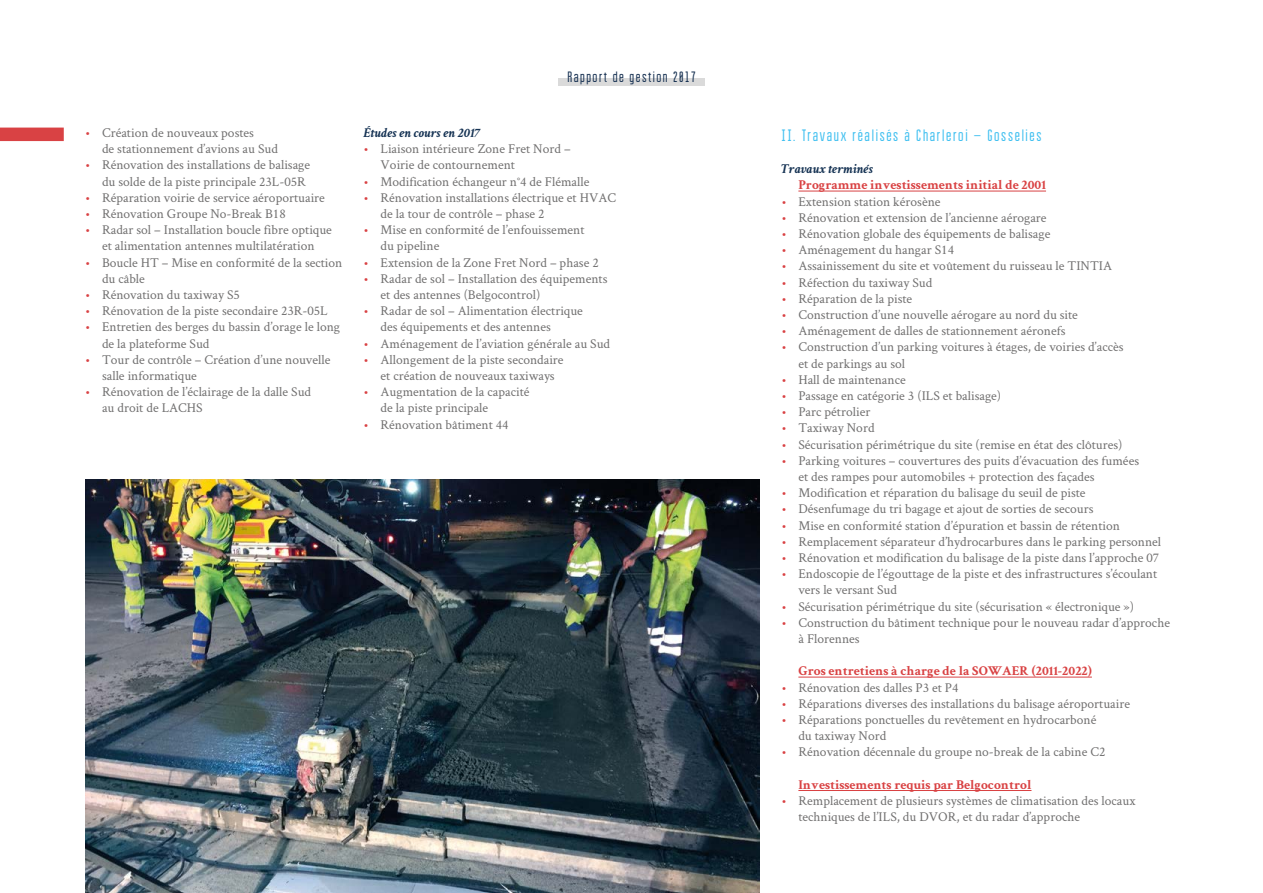
<style>
.page{position:relative;width:1263px;height:893px;background:#fff}
.page>*{position:absolute;margin:0;border:0;box-sizing:border-box;transform-origin:0 0}
.t1{font:16.5px "Bravo RG";letter-spacing:.1em;color:#41c0f0}
.t2{font:15px "Bravo RG";letter-spacing:.1em;color:#183253}
.t3{font:13.5px/16.2px "Crimson Text";color:#706f6f}
.t4{font:700 13.5px "Crimson Text";color:#d94243}
.t5{font:italic 700 13.5px "Crimson Text";color:#163354}
.s1{color:#d94244}
</style>
<div class="page">
<div style="left:558px;top:78px;width:147px;height:8px;background:#dadada"></div>
<hr style="left:798px;top:191px;width:248px;height:1px;background:#d94243">
<hr style="left:798px;top:677px;width:294px;height:1px;background:#d94243">
<hr style="left:798px;top:790px;width:233px;height:1px;background:#d94243">
<div style="left:0;top:128px;width:64px;height:13px;background:#d94244"></div>
<img style="left:85px;top:479px;width:675px;height:414px">
<p class="t3" style="left:102px;top:124px;width:177px;text-indent:-17px"><span class="s1">•</span> Création de nouveaux postes<br>de stationnement d’avions au Sud</p>
<p class="t3" style="left:102px;top:157px;width:210px;text-indent:-17px"><span class="s1">•</span> Rénovation des installations de balisage du solde de la piste principale 23L-05R</p>
<p class="t3" style="left:85px;top:189px;width:241px"><span class="s1">•</span> Réparation voirie de service aéroportuaire</p>
<p class="t3" style="left:85px;top:205px;width:202px"><span class="s1">•</span> Rénovation Groupe No-Break B18</p>
<p class="t3" style="left:85px;top:221px;width:248px;text-align:center"><span class="s1">•</span> Radar sol – Installation boucle fibre optique et alimentation antennes multilatération</p>
<p class="t3" style="left:102px;top:254px;width:242px;text-indent:-17px"><span class="s1">•</span> Boucle HT – Mise en conformité de la section du câble</p>
<p class="t3" style="left:85px;top:286px;width:156px"><span class="s1">•</span> Rénovation du taxiway S5</p>
<p class="t3" style="left:85px;top:302px;width:244px"><span class="s1">•</span> Rénovation de la piste secondaire 23R-05L</p>
<p class="t3" style="left:102px;top:319px;width:240px;text-indent:-17px"><span class="s1">•</span> Entretien des berges du bassin d’orage le long de la plateforme Sud</p>
<p class="t3" style="left:102px;top:351px;width:230px;text-indent:-17px"><span class="s1">•</span> Tour de contrôle – Création d’une nouvelle salle informatique</p>
<p class="t3" style="left:102px;top:383px;width:210px;text-indent:-17px"><span class="s1">•</span> Rénovation de l’éclairage de la dalle Sud au droit de LACHS</p>
<p class="t2" style="left:567px;top:68px;width:130px">Rapport de gestion 2017</p>
<p class="t5" style="left:364px;top:125px;width:119px">Études en cours en 2017</p>
<p class="t3" style="left:381px;top:140px;width:192px;text-indent:-17px"><span class="s1">•</span> Liaison intérieure Zone Fret Nord –<br>Voirie de contournement</p>
<p class="t3" style="left:364px;top:173px;width:227px"><span class="s1">•</span> Modification échangeur n°4 de Flémalle</p>
<p class="t3" style="left:381px;top:189px;width:237px;text-indent:-17px"><span class="s1">•</span> Rénovation installations électrique et HVAC de la tour de contrôle – phase 2</p>
<p class="t3" style="left:381px;top:221px;width:205px;text-indent:-17px"><span class="s1">•</span> Mise en conformité de l’enfouissement du pipeline</p>
<p class="t3" style="left:364px;top:254px;width:237px"><span class="s1">•</span> Extension de la Zone Fret Nord – phase 2</p>
<p class="t3" style="left:381px;top:270px;width:228px;text-indent:-17px"><span class="s1">•</span> Radar de sol – Installation des équipements et des antennes (Belgocontrol)</p>
<p class="t3" style="left:381px;top:302px;width:204px;text-indent:-17px"><span class="s1">•</span> Radar de sol – Alimentation électrique des équipements et des antennes</p>
<p class="t3" style="left:364px;top:335px;width:248px"><span class="s1">•</span> Aménagement de l’aviation générale au Sud</p>
<p class="t3" style="left:381px;top:351px;width:184px;text-indent:-17px"><span class="s1">•</span> Allongement de la piste secondaire et création de nouveaux taxiways</p>
<p class="t3" style="left:381px;top:383px;width:150px;text-indent:-17px"><span class="s1">•</span> Augmentation de la capacité de la piste principale</p>
<p class="t3" style="left:364px;top:416px;width:147px"><span class="s1">•</span> Rénovation bâtiment 44</p>
<p class="t1" style="left:781px;top:126px;width:262px">II. Travaux réalisés à Charleroi – Gosselies</p>
<p class="t5" style="left:781px;top:161px;width:93px">Travaux terminés</p>
<p class="t4" style="left:798px;top:177px;width:249px">Programme investissements initial de 2001</p>
<p class="t3" style="left:781px;top:193px;width:161px"><span class="s1">•</span> Extension station kérosène</p>
<p class="t3" style="left:781px;top:209px;width:267px"><span class="s1">•</span> Rénovation et extension de l’ancienne aérogare</p>
<p class="t3" style="left:781px;top:225px;width:271px"><span class="s1">•</span> Rénovation globale des équipements de balisage</p>
<p class="t3" style="left:781px;top:241px;width:174px"><span class="s1">•</span> Aménagement du hangar S14</p>
<p class="t3" style="left:781px;top:257px;width:332px"><span class="s1">•</span> Assainissement du site et voûtement du ruisseau le TINTIA</p>
<p class="t3" style="left:781px;top:274px;width:152px"><span class="s1">•</span> Réfection du taxiway Sud</p>
<p class="t3" style="left:781px;top:290px;width:132px"><span class="s1">•</span> Réparation de la piste</p>
<p class="t3" style="left:781px;top:306px;width:298px"><span class="s1">•</span> Construction d’une nouvelle aérogare au nord du site</p>
<p class="t3" style="left:781px;top:322px;width:285px"><span class="s1">•</span> Aménagement de dalles de stationnement aéronefs</p>
<p class="t3" style="left:798px;top:338px;width:326px;text-indent:-17px"><span class="s1">•</span> Construction d’un parking voitures à étages, de voiries d’accès et de parkings au sol</p>
<p class="t3" style="left:781px;top:371px;width:126px"><span class="s1">•</span> Hall de maintenance</p>
<p class="t3" style="left:781px;top:387px;width:221px"><span class="s1">•</span> Passage en catégorie 3 (ILS et balisage)</p>
<p class="t3" style="left:781px;top:403px;width:90px"><span class="s1">•</span> Parc pétrolier</p>
<p class="t3" style="left:781px;top:419px;width:95px"><span class="s1">•</span> Taxiway Nord</p>
<p class="t3" style="left:781px;top:436px;width:342px"><span class="s1">•</span> Sécurisation périmétrique du site (remise en état des clôtures)</p>
<p class="t3" style="left:798px;top:452px;width:342px;text-indent:-17px"><span class="s1">•</span> Parking voitures – couvertures des puits d’évacuation des fumées et des rampes pour automobiles + protection des façades</p>
<p class="t3" style="left:781px;top:484px;width:306px"><span class="s1">•</span> Modification et réparation du balisage du seuil de piste</p>
<p class="t3" style="left:781px;top:500px;width:314px"><span class="s1">•</span> Désenfumage du tri bagage et ajout de sorties de secours</p>
<p class="t3" style="left:781px;top:517px;width:340px"><span class="s1">•</span> Mise en conformité station d’épuration et bassin de rétention</p>
<p class="t3" style="left:781px;top:533px;width:381px"><span class="s1">•</span> Remplacement séparateur d’hydrocarbures dans le parking personnel</p>
<p class="t3" style="left:781px;top:549px;width:379px"><span class="s1">•</span> Rénovation et modification du balisage de la piste dans l’approche 07</p>
<p class="t3" style="left:798px;top:565px;width:360px;text-indent:-17px"><span class="s1">•</span> Endoscopie de l’égouttage de la piste et des infrastructures s’écoulant vers le versant Sud</p>
<p class="t3" style="left:781px;top:598px;width:354px"><span class="s1">•</span> Sécurisation périmétrique du site (sécurisation « électronique »)</p>
<p class="t3" style="left:798px;top:614px;width:373px;text-indent:-17px"><span class="s1">•</span> Construction du bâtiment technique pour le nouveau radar d’approche à Florennes</p>
<p class="t4" style="left:798px;top:663px;width:295px">Gros entretiens à charge de la SOWAER (2011-2022)</p>
<p class="t3" style="left:781px;top:679px;width:179px"><span class="s1">•</span> Rénovation des dalles P3 et P4</p>
<p class="t3" style="left:781px;top:695px;width:350px"><span class="s1">•</span> Réparations diverses des installations du balisage aéroportuaire</p>
<p class="t3" style="left:798px;top:711px;width:299px;text-indent:-17px"><span class="s1">•</span> Réparations ponctuelles du revêtement en hydrocarboné du taxiway Nord</p>
<p class="t3" style="left:781px;top:743px;width:325px"><span class="s1">•</span> Rénovation décennale du groupe no-break de la cabine C2</p>
<p class="t4" style="left:798px;top:776px;width:235px">Investissements requis par Belgocontrol</p>
<p class="t3" style="left:798px;top:792px;width:339px;text-indent:-17px"><span class="s1">•</span> Remplacement de plusieurs systèmes de climatisation des locaux techniques de l’ILS, du DVOR, et du radar d’approche</p>
</div>
